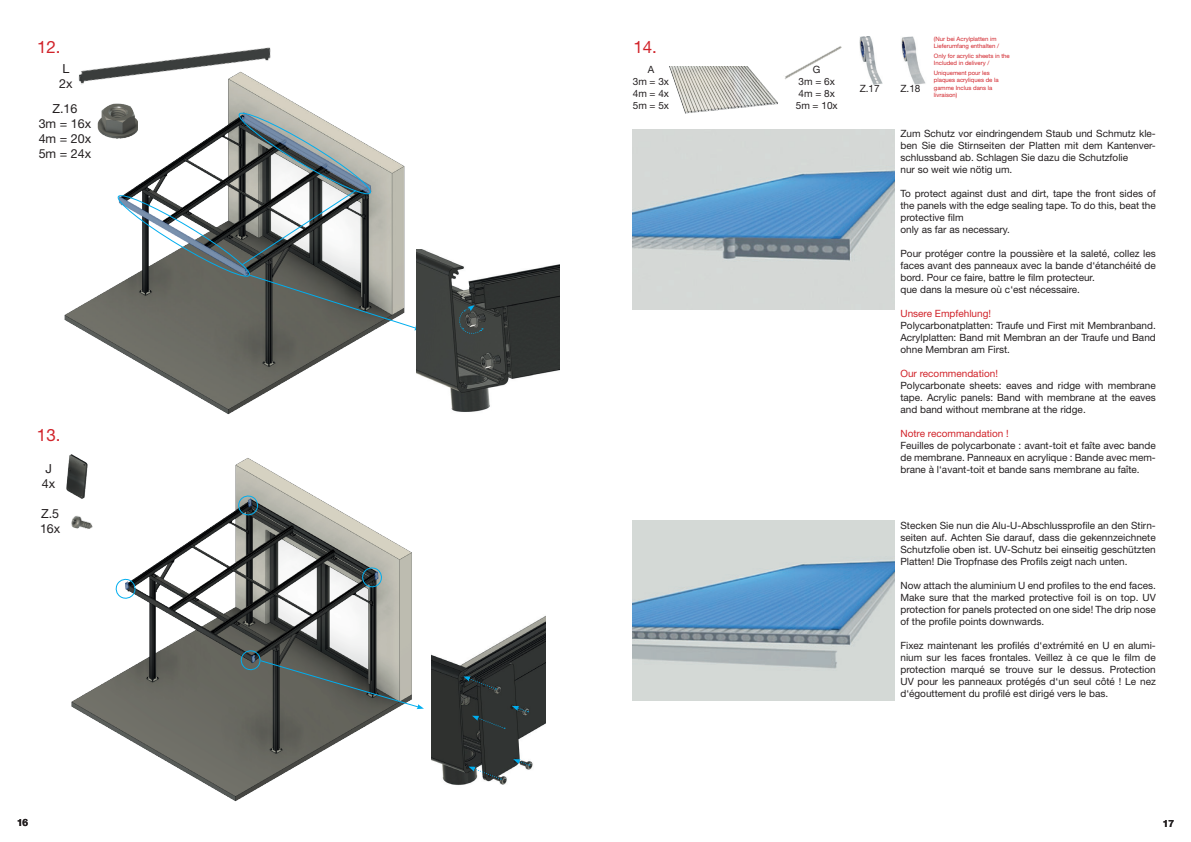
<style>
.page{position:relative;width:1191px;height:842px;background:#fff}
.page>*{position:absolute;margin:0;border:0;box-sizing:border-box;transform-origin:0 0}
.t1{font:17px "Helvetica Neue";color:#d1232a}
.t2{font:12.5px/15px "Helvetica Neue";color:#231f20}
.t3{font:10px/12px "Helvetica Neue";color:#231f20;text-align:justify}
.t4{font:10px "Helvetica Neue";color:#d1232a}
.t5{font:700 10px "Helvetica Neue";color:#231f20}
.t6{font:6px/7.2px "Helvetica Neue";color:#d1232a}
</style>
<div class="page">
<img style="left:669px;top:66px;width:109px;height:48px">
<img style="left:784px;top:46px;width:58px;height:33px">
<img style="left:859px;top:36px;width:23px;height:48px">
<img style="left:901px;top:36px;width:25px;height:48px">
<img style="left:632px;top:129px;width:263px;height:180px">
<img style="left:632px;top:521px;width:263px;height:180px">
<img style="left:66px;top:454px;width:346px;height:348px">
<svg style="left:236px;top:493px;width:24px;height:23px"></svg>
<svg style="left:360px;top:565px;width:24px;height:23px"></svg>
<svg style="left:238px;top:648px;width:186px;height:61px;background:#6f736f"></svg>
<svg style="left:113px;top:577px;width:25px;height:22px"></svg>
<img style="left:67px;top:512px;width:34px;height:22px">
<img style="left:195px;top:47px;width:76px;height:10px">
<img style="left:64px;top:57px;width:360px;height:358px">
<svg style="left:114px;top:109px;width:307px;height:221px"></svg>
<img style="left:431px;top:616px;width:114px;height:170px">
<svg style="left:463px;top:676px;width:33px;height:13px"></svg>
<svg style="left:472px;top:716px;width:33px;height:13px"></svg>
<svg style="left:513px;top:759px;width:17px;height:7px"></svg>
<svg style="left:468px;top:766px;width:33px;height:14px"></svg>
<svg style="left:512px;top:706px;width:16px;height:6px"></svg>
<img style="left:417px;top:250px;width:143px;height:165px">
<svg style="left:458px;top:305px;width:25px;height:29px"></svg>
<h1 class="t1" style="left:37px;top:37px;width:25px">12.</h1>
<p class="t2" style="left:59px;top:61px;width:15px">L<br>2x</p>
<p class="t2" style="left:39px;top:101px;width:54px;text-align:center">Z.16<br>3m = 16x<br>4m = 20x<br>5m = 24x</p>
<h1 class="t1" style="left:37px;top:424px;width:25px">13.</h1>
<p class="t2" style="left:42px;top:461px;width:15px">J<br>4x</p>
<p class="t2" style="left:40px;top:505px;width:22px">Z.5<br>16x</p>
<h1 class="t1" style="left:633px;top:37px;width:25px">14.</h1>
<p class="t3" style="left:633px;top:63px;width:38px;text-align:center">A<br>3m = 3x<br>4m = 4x<br>5m = 5x</p>
<p class="t3" style="left:795px;top:63px;width:43px;text-align:center">G<br>3m = 6x<br>4m = 8x<br>5m = 10x</p>
<p class="t6" style="left:934px;top:35px;width:67px">(Nur bei Acrylplatten im<br>Lieferumfang enthalten /</p>
<p class="t6" style="left:934px;top:52px;width:77px">Only for acrylic sheets in the<br>Included in delivery /</p>
<p class="t6" style="left:934px;top:69px;width:66px">Uniquement pour les plaques acryliques de la gamme Inclus dans la livraison)</p>
<p class="t3" style="left:900px;top:127px;width:257px;text-align:left">Zum Schutz vor eindringendem Staub und Schmutz kle&shy;ben Sie die Stirnseiten der Platten mit dem Kantenver&shy;schlussband ab. Schlagen Sie dazu die Schutzfolie<br>nur so weit wie nötig um.</p>
<p class="t3" style="left:900px;top:187px;width:257px;text-align:left">To protect against dust and dirt, tape the front sides of the panels with the edge sealing tape. To do this, beat the protective film<br>only as far as necessary.</p>
<p class="t3" style="left:900px;top:247px;width:257px;text-align:left">Pour protéger contre la poussière et la saleté, collez les faces avant des panneaux avec la bande d‘étanchéité de bord. Pour ce faire, battre le film protecteur.<br>que dans la mesure où c‘est nécessaire.</p>
<p class="t4" style="left:900px;top:307px;width:92px">Unsere Empfehlung!</p>
<p class="t3" style="left:900px;top:319px;width:257px">Polycarbonatplatten: Traufe und First mit Membranband.<br>Acrylplatten: Band mit Membran an der Traufe und Band ohne Membran am First.</p>
<p class="t4" style="left:900px;top:367px;width:99px">Our recommendation!</p>
<p class="t3" style="left:900px;top:379px;width:257px">Polycarbonate sheets: eaves and ridge with membrane tape. Acrylic panels: Band with membrane at the eaves and band without membrane at the ridge.</p>
<p class="t4" style="left:900px;top:427px;width:110px">Notre recommandation !</p>
<p class="t3" style="left:900px;top:439px;width:257px">Feuilles de polycarbonate : avant-toit et faîte avec bande de membrane. Panneaux en acrylique : Bande avec mem&shy;brane à l‘avant-toit et bande sans membrane au faîte.</p>
<p class="t3" style="left:859px;top:82px;width:22px">Z.17</p>
<p class="t3" style="left:900px;top:82px;width:22px">Z.18</p>
<p class="t3" style="left:900px;top:519px;width:257px">Stecken Sie nun die Alu-U-Abschlussprofile an den Stirn&shy;seiten auf. Achten Sie darauf, dass die gekennzeichnete Schutzfolie oben ist. UV-Schutz bei einseitig geschützten Platten! Die Tropfnase des Profils zeigt nach unten.</p>
<p class="t3" style="left:900px;top:579px;width:257px">Now attach the aluminium U end profiles to the end faces.<br>Make sure that the marked protective foil is on top. UV protection for panels protected on one side! The drip nose of the profile points downwards.</p>
<p class="t3" style="left:900px;top:639px;width:257px">Fixez maintenant les profilés d‘extrémité en U en alumi&shy;nium sur les faces frontales. Veillez à ce que le film de protection marqué se trouve sur le dessus. Protection UV pour les panneaux protégés d‘un seul côté ! Le nez d‘égouttement du profilé est dirigé vers le bas.</p>
<p class="t5" style="left:17px;top:817px;width:13px">16</p>
<p class="t5" style="left:1162px;top:817px;width:13px">17</p>
</div>
